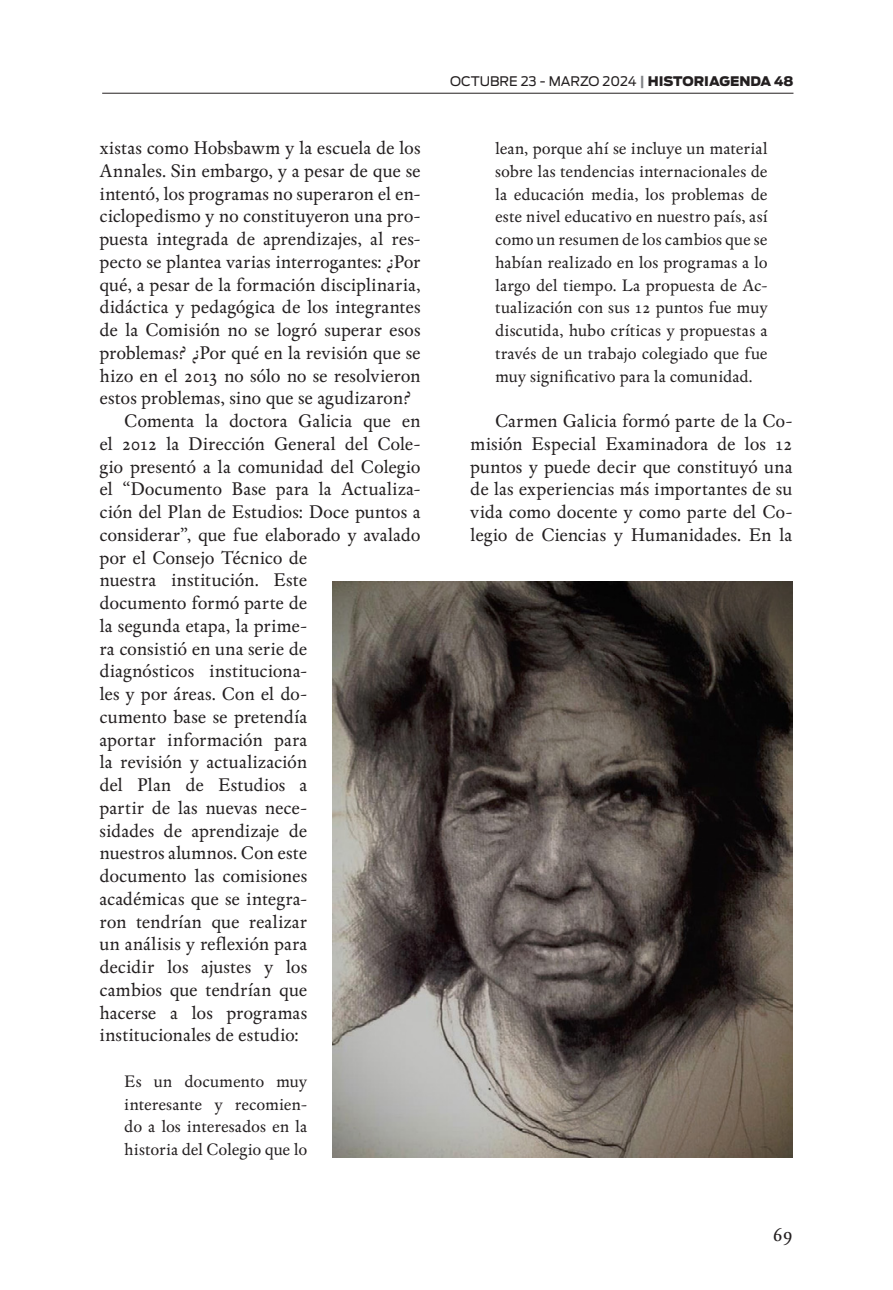
<style>
.page{position:relative;width:893px;height:1290px;background:#fff}
.page>*{position:absolute;margin:0;border:0;box-sizing:border-box;transform-origin:0 0}
.t1{font:21px "Espinosa Nova";color:#231f20}
.Cuerpo_Noindentado{font:19.25px/22.8px "Espinosa Nova";letter-spacing:-.005em;color:#231f20;text-align:justify}
.Citas{font:17.5px/22.8px "Espinosa Nova";letter-spacing:-.005em;color:#231f20;text-align:justify}
.t2{font:13.12px "Antenna";color:#231f20}
.s1{font-weight:700;color:#808285}
.s2{font-weight:900}
</style>
<div class="page">
<hr style="left:102px;top:93px;width:691px;height:1px;background:#231f20">
<img style="left:332px;top:582px;width:460px;height:575px">
<p class="Cuerpo_Noindentado" style="left:100px;top:137px;width:323px">xistas como Hobsbawm y la escuela de los Annales. Sin embargo, y a pesar de que se intentó, los programas no superaron el en&shy;ciclopedismo y no constituyeron una pro&shy;puesta integrada de aprendizajes, al res&shy;pecto se plantea varias interrogantes: ¿Por qué, a pesar de la formación disciplinaria, didáctica y pedagógica de los integrantes de la Comisión no se logró superar esos problemas? ¿Por qué en la revisión que se hizo en el 2013 no sólo no se resolvieron estos problemas, sino que se agudizaron?</p>
<p class="Cuerpo_Noindentado" style="left:100px;top:410px;width:323px;text-align:left;text-indent:25px">Comenta la doctora Galicia que en el 2012 la Dirección General del Cole&shy;gio presentó a la comunidad del Colegio el “Documento Base para la Actualiza&shy;ción del Plan de Estudios: Doce puntos a considerar”, que fue elaborado y avalado por el Consejo Técnico de<br>nuestra institución. Este<br>documento formó parte de<br>la segunda etapa, la prime-<br>ra consistió en una serie de<br>diagnósticos instituciona-<br>les y por áreas. Con el do-<br>cumento base se pretendía<br>aportar información para<br>la revisión y actualización<br>del Plan de Estudios a<br>partir de las nuevas nece-<br>sidades de aprendizaje de<br>nuestros alumnos. Con este<br>documento las comisiones<br>académicas que se integra-<br>ron tendrían que realizar<br>un análisis y reflexión para<br>decidir los ajustes y los<br>cambios que tendrían que<br>hacerse a los programas institucionales de estudio:</p>
<p class="Citas" style="left:124px;top:1070px;width:185px">Es un documento muy interesante y recomien&shy;do a los interesados en la historia del Colegio que lo</p>
<p class="t2" style="left:450px;top:73px;width:345px">OCTUBRE 23 - MARZO 2024 <span class="s1">|</span> <span class="s2">HISTORIAGENDA 48</span></p>
<p class="Citas" style="left:495px;top:138px;width:274px">lean, porque ahí se incluye un material sobre las tendencias internacionales de la educación media, los problemas de este nivel educativo en nuestro país, así como un resumen de los cambios que se habían realizado en los programas a lo largo del tiempo. La propuesta de Ac&shy;tualización con sus 12 puntos fue muy discutida, hubo críticas y propuestas a través de un trabajo colegiado que fue muy significativo para la comunidad.</p>
<p class="Cuerpo_Noindentado" style="left:470px;top:410px;width:324px;text-indent:25px">Carmen Galicia formó parte de la Co&shy;misión Especial Examinadora de los 12 puntos y puede decir que constituyó una de las experiencias más importantes de su vida como docente y como parte del Co&shy;legio de Ciencias y Humanidades. En la</p>
<p class="t1" style="left:773px;top:1222px;width:21px">69</p>
</div>
